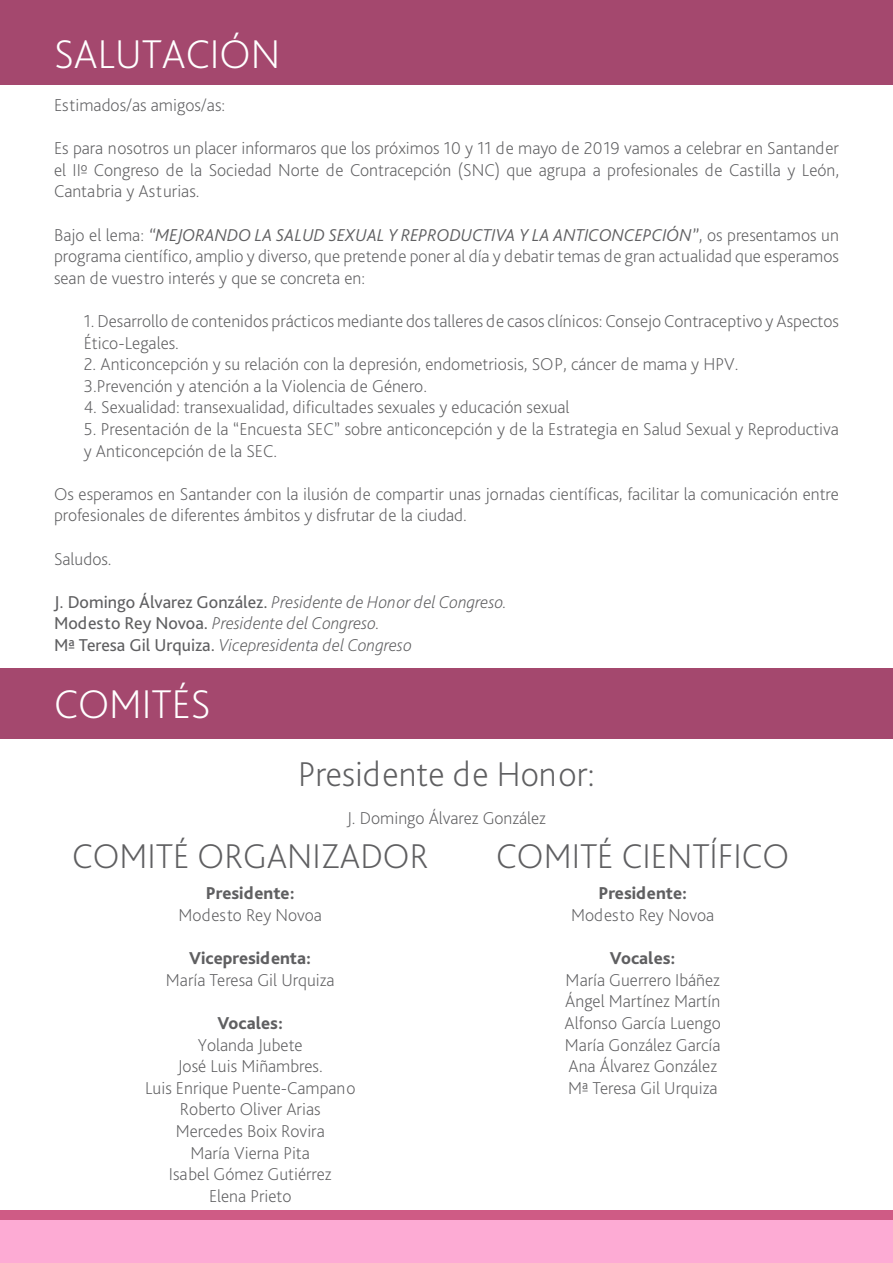
<style>
.page{position:relative;width:893px;height:1263px;background:#fff}
.page>*{position:absolute;margin:0;border:0;box-sizing:border-box;transform-origin:0 0}
.t1{font:200 42px "Bliss Pro";color:#fff}
.t2{font:200 36px "Bliss Pro";color:#5f5f61}
.t3{font:200 18px/21.6px "Bliss Pro";color:#5f5f61}
.t4{font:italic 200 18px/21.6px "Bliss Pro";color:#5f5f61}
.t5{font:800 18px "Bliss Pro";color:#5f5f61}
.s1{font-weight:300;font-style:italic}
.s2{font-weight:400;font-style:normal}
</style>
<div class="page">
<div style="left:0;top:0;width:893px;height:85px;background:#a4486e"></div>
<div style="left:0;top:1210px;width:893px;height:53px;background:#cf5b85"></div>
<div style="left:0;top:1220px;width:893px;height:43px;background:#fdabd4"></div>
<div style="left:0;top:668px;width:893px;height:70px;background:#a4486e"></div>
<h1 class="t1" style="left:54px;top:28px;width:228px">SALUTACIÓN</h1>
<p class="t3" style="left:54px;top:94px;width:173px">Estimados/as amigos/as:</p>
<p class="t3" style="left:54px;top:137px;width:787px;text-align:justify">Es para nosotros un placer informaros que los próximos 10 y 11 de mayo de 2019 vamos a celebrar en Santander el IIº Congreso de la Sociedad Norte de Contracepción (SNC) que agrupa a profesionales de Castilla y León, Cantabria y Asturias.</p>
<p class="t3" style="left:54px;top:223px;width:786px;text-align:justify">Bajo el lema: <span class="s1">“MEJORANDO LA SALUD SEXUAL Y REPRODUCTIVA Y LA ANTICONCEPCIÓN”</span>, os presentamos un programa científico, amplio y diverso, que pretende poner al día y debatir temas de gran actualidad que esperamos sean de vuestro interés y que se concreta en:</p>
<p class="t3" style="left:84px;top:310px;width:757px">1. Desarrollo de contenidos prácticos mediante dos talleres de casos clínicos: Consejo Contraceptivo y Aspectos<br>Ético-Legales.</p>
<p class="t3" style="left:84px;top:353px;width:656px">2. Anticoncepción y su relación con la depresión, endometriosis, SOP, cáncer de mama y HPV.<br>3.Prevención y atención a la Violencia de Género.</p>
<p class="t3" style="left:84px;top:396px;width:487px">4. Sexualidad: transexualidad, dificultades sexuales y educación sexual</p>
<p class="t3" style="left:84px;top:418px;width:757px">5. Presentación de la “Encuesta SEC” sobre anticoncepción y de la Estrategia en Salud Sexual y Reproductiva y Anticoncepción de la SEC.</p>
<p class="t3" style="left:54px;top:482px;width:786px">Os esperamos en Santander con la ilusión de compartir unas jornadas científicas, facilitar la comunicación entre profesionales de diferentes ámbitos y disfrutar de la ciudad.</p>
<p class="t3" style="left:54px;top:547px;width:59px">Saludos.</p>
<p class="t4" style="left:54px;top:590px;width:454px"><span class="s2">J. Domingo Álvarez González.</span> Presidente de Honor del Congreso.<br><span class="s2">Modesto Rey Novoa.</span> Presidente del Congreso.<br><span class="s2">Mª Teresa Gil Urquiza.</span> Vicepresidenta del Congreso</p>
<h1 class="t1" style="left:54px;top:678px;width:158px">COMITÉS</h1>
<h2 class="t2" style="left:298px;top:752px;width:298px">Presidente de Honor:</h2>
<p class="t3" style="left:347px;top:807px;width:200px">J. Domingo Álvarez González</p>
<h2 class="t2" style="left:72px;top:834px;width:358px">COMITÉ ORGANIZADOR</h2>
<p class="t5" style="left:206px;top:882px;width:90px">Presidente:</p>
<p class="t3" style="left:179px;top:904px;width:145px">Modesto Rey Novoa</p>
<p class="t5" style="left:189px;top:947px;width:123px">Vicepresidenta:</p>
<p class="t3" style="left:166px;top:969px;width:170px">María Teresa Gil Urquiza</p>
<p class="t5" style="left:217px;top:1012px;width:67px">Vocales:</p>
<p class="t3" style="left:145px;top:1033px;width:212px;text-align:center">Yolanda Jubete<br>José Luis Miñambres.<br>Luis Enrique Puente-Campano<br>Roberto Oliver Arias<br>Mercedes Boix Rovira<br>María Vierna Pita<br>Isabel Gómez Gutiérrez<br>Elena Prieto</p>
<h2 class="t2" style="left:496px;top:834px;width:294px">COMITÉ CIENTÍFICO</h2>
<p class="t5" style="left:598px;top:882px;width:90px">Presidente:</p>
<p class="t3" style="left:571px;top:904px;width:145px">Modesto Rey Novoa</p>
<p class="t5" style="left:610px;top:947px;width:67px">Vocales:</p>
<p class="t3" style="left:565px;top:968px;width:158px">María Guerrero Ibáñez<br>Ángel Martínez Martín<br>Alfonso García Luengo<br>María González García<br>Ana Álvarez González<br>Mª Teresa Gil Urquiza</p>
</div>
